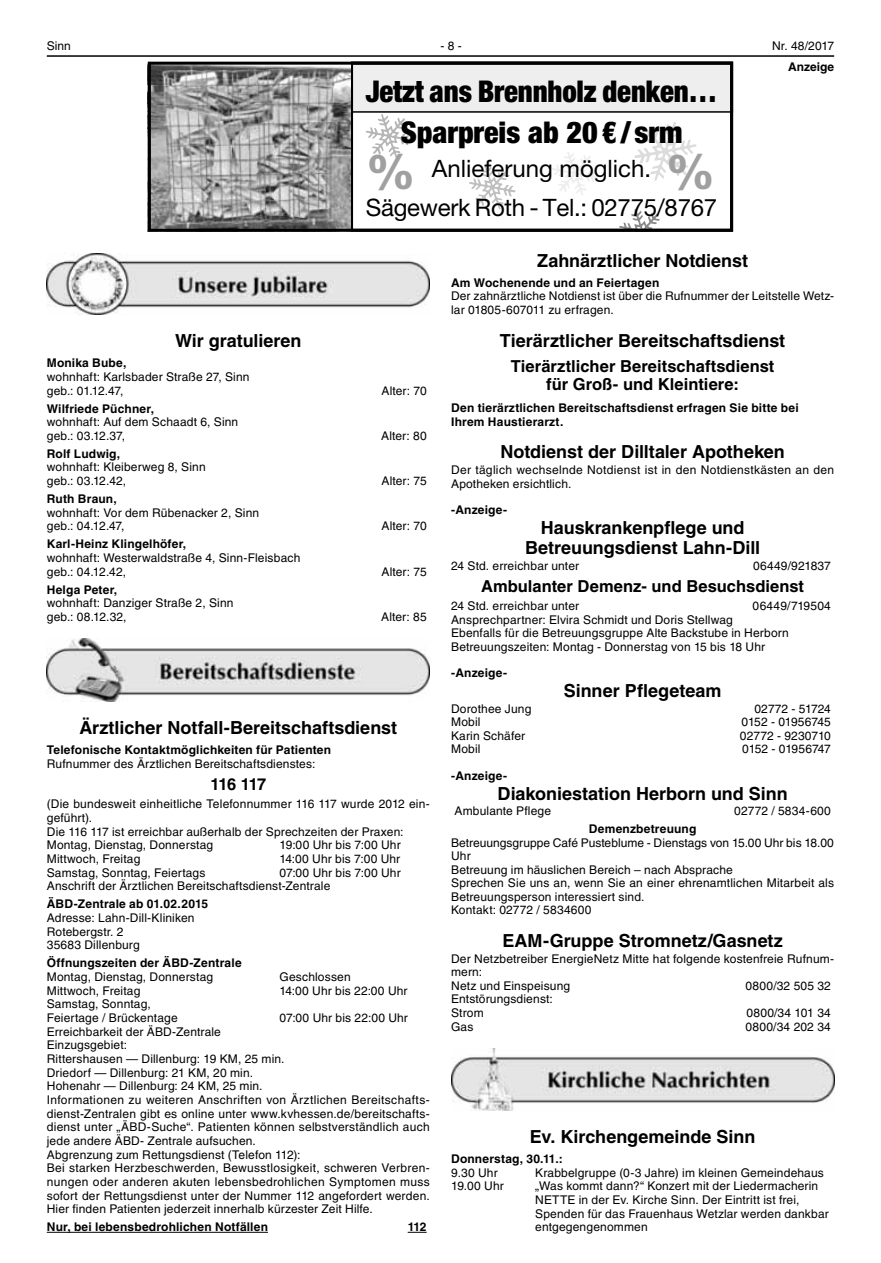
<style>
.page{position:relative;width:881px;height:1263px;background:#fff}
.page>*{position:absolute;margin:0;border:0;box-sizing:border-box;transform-origin:0 0}
.t1{font:800 48.75px "Helvetica Neue LT";color:#a0a0a0}
.t2{font:900 condensed 30px/41.5px "Helvetica Neue LT";letter-spacing:-.005em;color:#000;text-align:center;scale:.96 1}
.t3{font:24px/38.5px "Helvetica Neue LT";letter-spacing:-.01em;color:#000;text-align:center}
.t4{font:700 18px/20px "Helvetica LT";color:#000;text-align:center}
.t5{font:700 16.5px/18.5px "Helvetica LT";color:#000;text-align:center}
.t6{font:12px/13.6px "Helvetica LT";letter-spacing:.015em;color:#000}
.t7{font:700 12px/13.5px "Helvetica LT";letter-spacing:.015em;color:#000}
.t8{font:12px "Helvetica LT";letter-spacing:-.01em;color:#000}
.t9{font:12px "Helvetica LT";letter-spacing:-.02em;color:#000}
</style>
<div class="page">
<hr style="left:47px;top:55px;width:786px;height:2px;background:#000">
<hr style="left:47px;top:1232px;width:221px;height:1px;background:#000">
<svg style="left:407px;top:1232px;width:19px;height:1px"></svg>
<img style="left:47px;top:253px;width:382px;height:61px">
<img style="left:47px;top:639px;width:382px;height:62px">
<img style="left:451px;top:1048px;width:382px;height:63px">
<svg style="left:619px;top:209px;width:41px;height:19px"></svg>
<svg style="left:552px;top:152px;width:46px;height:43px"></svg>
<svg style="left:469px;top:165px;width:46px;height:44px"></svg>
<svg style="left:366px;top:114px;width:46px;height:44px"></svg>
<svg style="left:634px;top:122px;width:62px;height:59px"></svg>
<div style="left:350px;top:62px;width:382px;height:50px;background:#eee"></div>
<div style="left:350px;top:62px;width:382px;height:51px;border:2px solid #000"></div>
<img style="left:152px;top:66px;width:198px;height:162px">
<div style="left:148px;top:62px;width:584px;height:170px;border:3px solid #000"></div>
<p class="t6" style="left:47px;top:40px;width:26px">Sinn</p>
<p class="t6" style="left:440px;top:40px;width:23px">-8-</p>
<p class="t6" style="left:771px;top:40px;width:63px">Nr. 48/2017</p>
<h2 class="t2" style="left:365px;top:70px;width:367px">Jetzt ans Brennholz denken…<br>Sparpreis ab 20€/srm</h2>
<h3 class="t3" style="left:365px;top:149px;width:353px">Anlieferung möglich.<br>Sägewerk Roth - Tel.: 02775/8767</h3>
<h1 class="t1" style="left:365px;top:142px;width:51px">%</h1>
<h1 class="t1" style="left:665px;top:142px;width:51px">%</h1>
<p class="t7" style="left:787px;top:61px;width:48px">Anzeige</p>
<h3 class="t4" style="left:175px;top:333px;width:128px">Wir gratulieren</h3>
<p class="t7" style="left:47px;top:357px;width:81px">Monika Bube,</p>
<p class="t6" style="left:47px;top:371px;width:204px">wohnhaft: Karlsbader Straße 27, Sinn geb.: 01.12.47,</p>
<p class="t7" style="left:47px;top:403px;width:109px">Wilfriede Püchner,</p>
<p class="t6" style="left:47px;top:416px;width:193px">wohnhaft: Auf dem Schaadt 6, Sinn geb.: 03.12.37,</p>
<p class="t7" style="left:47px;top:448px;width:75px">Rolf Ludwig,</p>
<p class="t6" style="left:47px;top:461px;width:160px">wohnhaft: Kleiberweg 8, Sinn geb.: 03.12.42,</p>
<p class="t7" style="left:47px;top:493px;width:71px">Ruth Braun,</p>
<p class="t6" style="left:47px;top:507px;width:214px">wohnhaft: Vor dem Rübenacker 2, Sinn geb.: 04.12.47,</p>
<p class="t7" style="left:47px;top:538px;width:141px">Karl-Heinz Klingelhöfer,</p>
<p class="t6" style="left:47px;top:552px;width:255px">wohnhaft: Westerwaldstraße 4, Sinn-Fleisbach geb.: 04.12.42,</p>
<p class="t7" style="left:47px;top:584px;width:72px">Helga Peter,</p>
<p class="t6" style="left:47px;top:597px;width:188px">wohnhaft: Danziger Straße 2, Sinn geb.: 08.12.32,</p>
<p class="t6" style="left:381px;top:385px;width:47px">Alter: 70</p>
<p class="t6" style="left:381px;top:430px;width:47px">Alter: 80</p>
<p class="t6" style="left:381px;top:475px;width:47px">Alter: 75</p>
<p class="t6" style="left:381px;top:520px;width:47px">Alter: 70</p>
<p class="t6" style="left:381px;top:566px;width:47px">Alter: 75</p>
<p class="t6" style="left:381px;top:611px;width:47px">Alter: 85</p>
<h3 class="t4" style="left:79px;top:719px;width:319px">Ärztlicher Notfall-Bereitschaftsdienst</h3>
<p class="t7" style="left:47px;top:744px;width:286px">Telefonische Kontaktmöglichkeiten für Patienten</p>
<p class="t6" style="left:47px;top:758px;width:270px">Rufnummer des Ärztlichen Bereitschaftsdienstes:</p>
<h3 class="t5" style="left:210px;top:777px;width:57px">116 117</h3>
<p class="t6" style="left:47px;top:798px;width:384px">(Die bundesweit einheitliche Telefonnummer 116 117 wurde 2012 ein&shy;geführt).<br>Die 116 117 ist erreichbar außerhalb der Sprechzeiten der Praxen:<br>Montag, Dienstag, Donnerstag</p>
<p class="t6" style="left:279px;top:839px;width:123px">19:00 Uhr bis 7:00 Uhr</p>
<p class="t6" style="left:47px;top:853px;width:95px">Mittwoch, Freitag</p>
<p class="t6" style="left:279px;top:853px;width:122px">14:00 Uhr bis 7:00 Uhr</p>
<p class="t6" style="left:47px;top:867px;width:160px">Samstag, Sonntag, Feiertags</p>
<p class="t6" style="left:47px;top:867px;width:355px;text-indent:232px">07:00 Uhr bis 7:00 Uhr<br>Anschrift der Ärztlichen Bereitschaftsdienst-Zentrale</p>
<p class="t7" style="left:47px;top:898px;width:163px">ÄBD-Zentrale ab 01.02.2015</p>
<p class="t6" style="left:47px;top:912px;width:149px">Adresse: Lahn-Dill-Kliniken<br>Rotebergstr. 2<br>35683 Dillenburg</p>
<p class="t7" style="left:47px;top:957px;width:196px">Öffnungszeiten der ÄBD-Zentrale</p>
<p class="t6" style="left:47px;top:971px;width:168px">Montag, Dienstag, Donnerstag</p>
<p class="t6" style="left:279px;top:971px;width:73px">Geschlossen</p>
<p class="t6" style="left:47px;top:984px;width:95px">Mittwoch, Freitag</p>
<p class="t6" style="left:279px;top:984px;width:129px">14:00 Uhr bis 22:00 Uhr</p>
<p class="t6" style="left:47px;top:998px;width:132px">Samstag, Sonntag,<br>Feiertage / Brückentage</p>
<p class="t6" style="left:279px;top:1012px;width:130px">07:00 Uhr bis 22:00 Uhr</p>
<p class="t6" style="left:47px;top:1025px;width:384px">Erreichbarkeit der ÄBD-Zentrale<br>Einzugsgebiet:<br>Rittershausen — Dillenburg: 19 KM, 25 min.<br>Driedorf — Dillenburg: 21 KM, 20 min.<br>Hohenahr — Dillenburg: 24 KM, 25 min.<br>Informationen zu weiteren Anschriften von Ärztlichen Bereitschafts&shy;dienst-Zentralen gibt es online unter www.kvhessen.de/bereitschafts&shy;dienst unter „ÄBD-Suche“. Patienten können selbstverständlich auch jede andere ÄBD- Zentrale aufsuchen.<br>Abgrenzung zum Rettungsdienst (Telefon 112):<br>Bei starken Herzbeschwerden, Bewusstlosigkeit, schweren Verbren&shy;nungen oder anderen akuten lebensbedrohlichen Symptomen muss sofort der Rettungsdienst unter der Nummer 112 angefordert werden.<br>Hier finden Patienten jederzeit innerhalb kürzester Zeit Hilfe.</p>
<p class="t7" style="left:47px;top:1221px;width:223px">Nur, bei lebensbedrohlichen Notfällen</p>
<p class="t7" style="left:407px;top:1221px;width:20px">112</p>
<h3 class="t4" style="left:537px;top:252px;width:212px">Zahnärztlicher Notdienst</h3>
<p class="t7" style="left:451px;top:277px;width:210px">Am Wochenende und an Feiertagen</p>
<p class="t6" style="left:451px;top:290px;width:384px">Der zahnärztliche Notdienst ist über die Rufnummer der Leitstelle Wetz&shy;lar 01805-607011 zu erfragen.</p>
<h3 class="t4" style="left:499px;top:332px;width:287px">Tierärztlicher Bereitschaftsdienst</h3>
<h3 class="t5" style="left:510px;top:358px;width:265px">Tierärztlicher Bereitschaftsdienst für Groß- und Kleintiere:</h3>
<p class="t7" style="left:451px;top:402px;width:349px">Den tierärztlichen Bereitschaftsdienst erfragen Sie bitte bei<br>Ihrem Haustierarzt.</p>
<h3 class="t4" style="left:500px;top:444px;width:286px">Notdienst der Dilltaler Apotheken</h3>
<p class="t6" style="left:451px;top:464px;width:384px">Der täglich wechselnde Notdienst ist in den Notdienstkästen an den<br>Apotheken ersichtlich.</p>
<p class="t7" style="left:451px;top:504px;width:57px">-Anzeige-</p>
<h3 class="t4" style="left:525px;top:519px;width:236px">Hauskrankenpflege und<br>Betreuungsdienst Lahn-Dill</h3>
<p class="t6" style="left:451px;top:560px;width:129px">24 Std. erreichbar unter</p>
<p class="t6" style="left:752px;top:560px;width:79px">06449/921837</p>
<h3 class="t5" style="left:481px;top:579px;width:324px">Ambulanter Demenz- und Besuchsdienst</h3>
<p class="t6" style="left:451px;top:600px;width:129px">24 Std. erreichbar unter</p>
<p class="t6" style="left:752px;top:600px;width:80px">06449/719504</p>
<p class="t6" style="left:451px;top:614px;width:339px">Ansprechpartner: Elvira Schmidt und Doris Stellwag<br>Ebenfalls für die Betreuungsgruppe Alte Backstube in Herborn<br>Betreuungszeiten: Montag - Donnerstag von 15 bis 18 Uhr</p>
<p class="t7" style="left:451px;top:667px;width:57px">-Anzeige-</p>
<h3 class="t4" style="left:563px;top:682px;width:159px">Sinner Pflegeteam</h3>
<p class="t6" style="left:451px;top:703px;width:82px">Dorothee Jung</p>
<p class="t6" style="left:754px;top:703px;width:78px">02772 - 51724</p>
<p class="t6" style="left:451px;top:716px;width:31px">Mobil</p>
<p class="t8" style="left:741px;top:717px;width:91px">0152 - 01956745</p>
<p class="t6" style="left:451px;top:730px;width:75px">Karin Schäfer</p>
<p class="t6" style="left:739px;top:730px;width:93px">02772 - 9230710</p>
<p class="t6" style="left:451px;top:743px;width:31px">Mobil</p>
<p class="t9" style="left:742px;top:744px;width:90px">0152 - 01956747</p>
<p class="t7" style="left:451px;top:770px;width:57px">-Anzeige-</p>
<h3 class="t4" style="left:497px;top:785px;width:291px">Diakoniestation Herborn und Sinn</h3>
<p class="t6" style="left:454px;top:805px;width:98px">Ambulante Pflege</p>
<p class="t6" style="left:733px;top:805px;width:98px">02772 / 5834-600</p>
<p class="t7" style="left:588px;top:823px;width:109px">Demenzbetreuung</p>
<p class="t6" style="left:451px;top:837px;width:384px">Betreuungsgruppe Café Pusteblume - Dienstags von 15.00 Uhr bis 18.00<br>Uhr<br>Betreuung im häuslichen Bereich – nach Absprache<br>Sprechen Sie uns an, wenn Sie an einer ehrenamtlichen Mitarbeit als Betreuungsperson interessiert sind.<br>Kontakt: 02772 / 5834600</p>
<h3 class="t4" style="left:502px;top:932px;width:282px">EAM-Gruppe Stromnetz/Gasnetz</h3>
<p class="t6" style="left:451px;top:953px;width:384px">Der Netzbetreiber EnergieNetz Mitte hat folgende kostenfreie Rufnum&shy;mern:<br>Netz und Einspeisung</p>
<p class="t6" style="left:745px;top:980px;width:87px">0800/32 505 32</p>
<p class="t6" style="left:451px;top:993px;width:103px">Entstörungsdienst:<br>Strom</p>
<p class="t6" style="left:746px;top:1007px;width:86px">0800/34 101 34</p>
<p class="t6" style="left:451px;top:1020px;width:24px">Gas</p>
<p class="t6" style="left:745px;top:1020px;width:87px">0800/34 202 34</p>
<h3 class="t4" style="left:529px;top:1129px;width:227px">Ev. Kirchengemeinde Sinn</h3>
<p class="t7" style="left:451px;top:1153px;width:113px">Donnerstag, 30.11.:</p>
<p class="t6" style="left:451px;top:1167px;width:48px">9.30 Uhr</p>
<p class="t6" style="left:535px;top:1167px;width:290px">Krabbelgruppe (0-3 Jahre) im kleinen Gemeindehaus</p>
<p class="t6" style="left:451px;top:1180px;width:54px">19.00 Uhr</p>
<p class="t6" style="left:535px;top:1180px;width:295px">„Was kommt dann?“ Konzert mit der Liedermacherin NETTE in der Ev. Kirche Sinn. Der Eintritt ist frei, Spenden für das Frauenhaus Wetzlar werden dankbar entgegengenommen</p>
</div>
